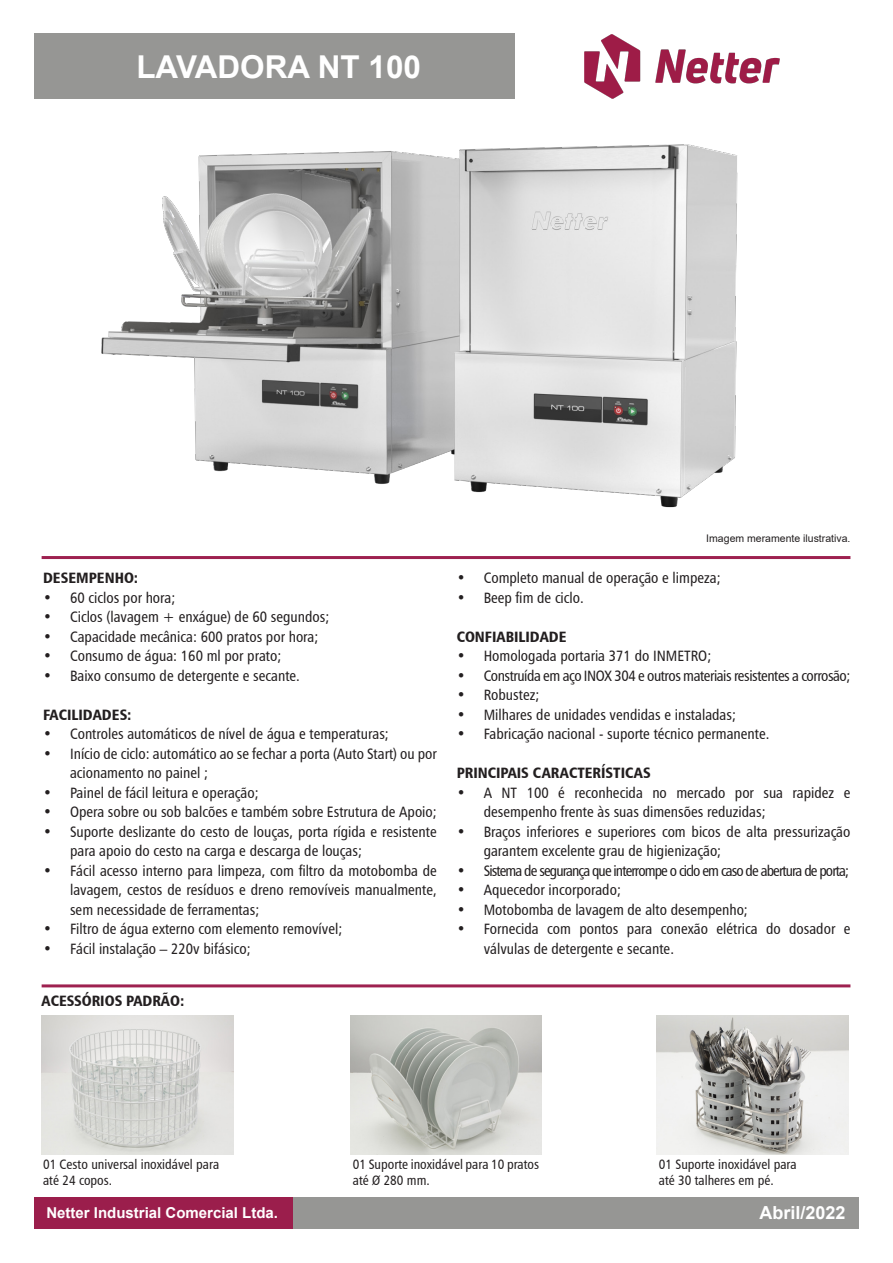
<style>
.page{position:relative;width:893px;height:1263px;background:#fff}
.page>*{position:absolute;margin:0;border:0;box-sizing:border-box;transform-origin:0 0}
.t1{font:700 31.5px "Arial";color:#fff}
.t2{font:700 18px "Arial";color:#fff}
.t3{font:15px/19.5px "Humanist 777 BT Roman Condensed B";color:#231f20}
.Títulos{font:15px "Humanist 777 BT Black Condensed B";color:#231f20}
.t4{font:15px "Humanist 777 BT Roman Condensed B";letter-spacing:-.06em;color:#231f20}
.t5{font:15px "Humanist 777 BT Roman Condensed B";letter-spacing:-.03em;color:#231f20}
.t6{font:700 15px "Arial";color:#fff}
.Conteúdo_itens{font:13.5px "Humanist 777 BT Roman Condensed B";color:#231f20}
.t7{font:10.5px "Arial";color:#231f20}
</style>
<div class="page">
<hr style="left:42px;top:556px;width:808px;height:3px;background:#9e2150">
<hr style="left:42px;top:984px;width:808px;height:3px;background:#9e2150">
<img style="left:585px;top:35px;width:194px;height:63px">
<div style="left:34px;top:34px;width:481px;height:65px;background:#969694"></div>
<div style="left:34px;top:1197px;width:259px;height:32px;background:#9b1e4c"></div>
<div style="left:293px;top:1197px;width:566px;height:32px;background:#969694"></div>
<img style="left:42px;top:1015px;width:191px;height:140px">
<img style="left:350px;top:1015px;width:192px;height:140px">
<img style="left:657px;top:1015px;width:191px;height:140px">
<img style="left:101px;top:144px;width:637px;height:364px">
<p class="t1" style="left:136px;top:45px;width:286px">LAVADORA NT 100</p>
<p class="Títulos" style="left:43px;top:568px;width:97px">DESEMPENHO:</p>
<p class="t3" style="left:43px;top:587px;width:134px">• 60 ciclos por hora;</p>
<p class="t3" style="left:43px;top:607px;width:288px">• Ciclos (lavagem + enxágue) de 60 segundos;</p>
<p class="t3" style="left:43px;top:626px;width:277px">• Capacidade mecânica: 600 pratos por hora;</p>
<p class="t3" style="left:43px;top:646px;width:240px">• Consumo de água: 160 ml por prato;</p>
<p class="t3" style="left:43px;top:665px;width:258px">• Baixo consumo de detergente e secante.</p>
<p class="Títulos" style="left:43px;top:705px;width:90px">FACILIDADES:</p>
<p class="t3" style="left:43px;top:724px;width:347px">• Controles automáticos de nível de água e temperaturas;</p>
<p class="t3" style="left:70px;top:743px;width:368px;text-indent:-27px">• Início de ciclo: automático ao se fechar a porta (Auto Start) ou por acionamento no painel ;</p>
<p class="t3" style="left:43px;top:782px;width:217px">• Painel de fácil leitura e operação;</p>
<p class="t3" style="left:43px;top:802px;width:395px">• Opera sobre ou sob balcões e também sobre Estrutura de Apoio;</p>
<p class="t3" style="left:70px;top:821px;width:368px;text-indent:-27px">• Suporte deslizante do cesto de louças, porta rígida e resistente para apoio do cesto na carga e descarga de louças;</p>
<p class="t3" style="left:70px;top:860px;width:368px;text-align:justify;text-indent:-27px">• Fácil acesso interno para limpeza, com filtro da motobomba de lavagem, cestos de resíduos e dreno removíveis manualmente, sem necessidade de ferramentas;</p>
<p class="t3" style="left:43px;top:919px;width:301px">• Filtro de água externo com elemento removível;</p>
<p class="t3" style="left:43px;top:938px;width:209px">• Fácil instalação – 220v bifásico;</p>
<p class="Títulos" style="left:42px;top:991px;width:144px">ACESSÓRIOS PADRÃO:</p>
<p class="t7" style="left:706px;top:531px;width:146px">Imagem meramente ilustrativa.</p>
<p class="t3" style="left:457px;top:568px;width:265px">• Completo manual de operação e limpeza;</p>
<p class="t3" style="left:457px;top:587px;width:129px">• Beep fim de ciclo.</p>
<p class="Títulos" style="left:457px;top:627px;width:111px">CONFIABILIDADE</p>
<p class="t3" style="left:457px;top:646px;width:256px">• Homologada portaria 371 do INMETRO;</p>
<p class="t5" style="left:457px;top:666px;width:395px">• Construída em aço INOX 304 e outros materiais resistentes a corrosão;</p>
<p class="t3" style="left:457px;top:685px;width:84px">• Robustez;</p>
<p class="t3" style="left:457px;top:704px;width:281px">• Milhares de unidades vendidas e instaladas;</p>
<p class="t3" style="left:457px;top:724px;width:314px">• Fabricação nacional - suporte técnico permanente.</p>
<p class="Títulos" style="left:457px;top:763px;width:195px">PRINCIPAIS CARACTERÍSTICAS</p>
<p class="t3" style="left:484px;top:782px;width:368px;text-indent:-27px">• A NT 100 é reconhecida no mercado por sua rapidez e desempenho frente às suas dimensões reduzidas;</p>
<p class="t3" style="left:484px;top:821px;width:368px;text-indent:-27px">• Braços inferiores e superiores com bicos de alta pressurização garantem excelente grau de higienização;</p>
<p class="t4" style="left:457px;top:861px;width:394px">• Sistema de segurança que interrompe o ciclo em caso de abertura de porta;</p>
<p class="t3" style="left:457px;top:880px;width:166px">• Aquecedor incorporado;</p>
<p class="t3" style="left:457px;top:899px;width:293px">• Motobomba de lavagem de alto desempenho;</p>
<p class="t3" style="left:484px;top:919px;width:368px;text-indent:-27px">• Fornecida com pontos para conexão elétrica do dosador e válvulas de detergente e secante.</p>
<p class="Conteúdo_itens" style="left:43px;top:1156px;width:178px">01 Cesto universal inoxidável para</p>
<p class="Conteúdo_itens" style="left:43px;top:1172px;width:71px">até 24 copos.</p>
<p class="Conteúdo_itens" style="left:353px;top:1156px;width:188px">01 Suporte inoxidável para 10 pratos</p>
<p class="Conteúdo_itens" style="left:353px;top:1172px;width:78px">até Ø 280 mm.</p>
<p class="Conteúdo_itens" style="left:659px;top:1156px;width:139px">01 Suporte inoxidável para</p>
<p class="Conteúdo_itens" style="left:659px;top:1172px;width:116px">até 30 talheres em pé.</p>
<p class="t6" style="left:46px;top:1202px;width:233px">Netter Industrial Comercial Ltda.</p>
<p class="t2" style="left:759px;top:1200px;width:88px">Abril/2022</p>
</div>
